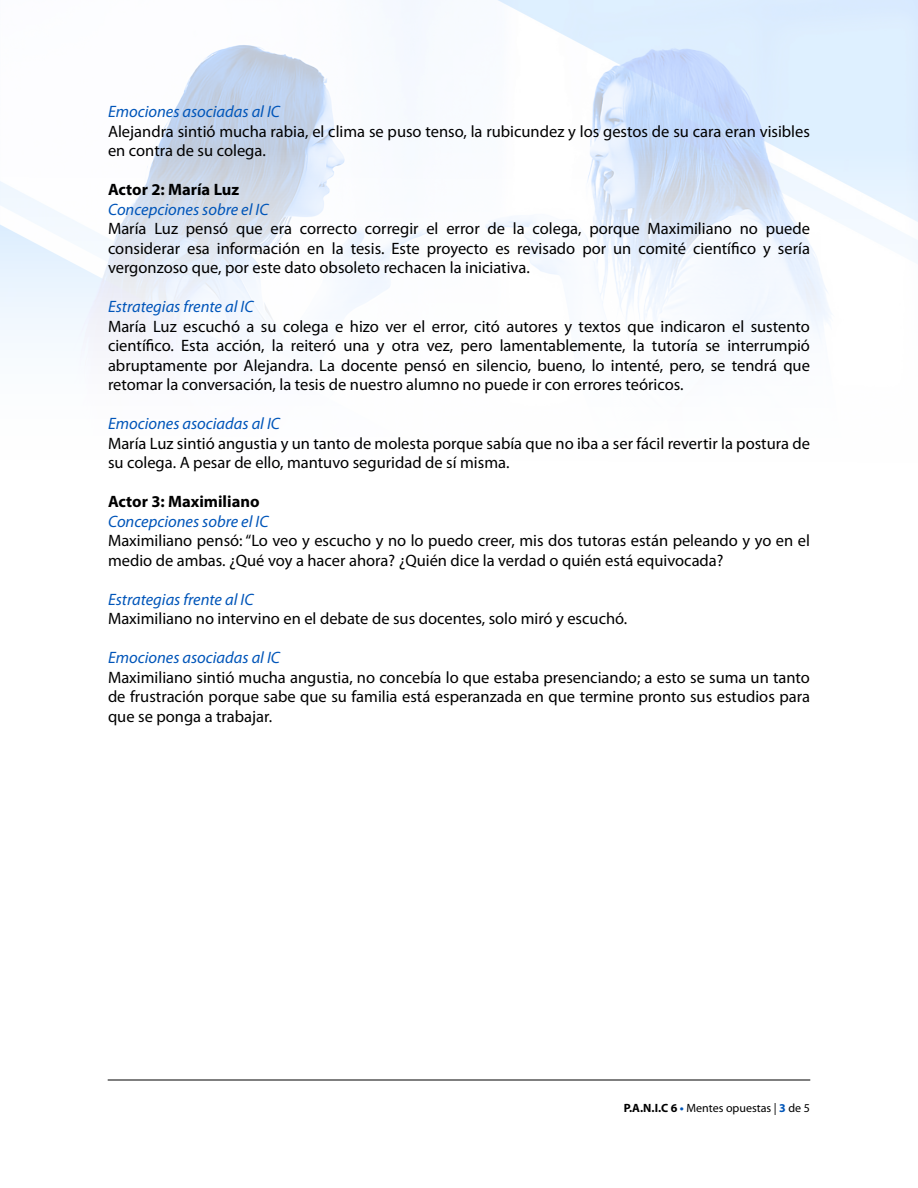
<style>
.page{position:relative;width:918px;height:1188px;background:#fff}
.page>*{position:absolute;margin:0;border:0;box-sizing:border-box;transform-origin:0 0}
.t1{font:16.5px/19.5px "Myriad Pro";color:#000}
.t2{font:italic 16.5px "Myriad Pro";color:#0055b9}
.t3{font:700 16.5px "Myriad Pro";color:#000}
.t4{font:12px "Myriad Pro";color:#000}
.s1{font-weight:700}
.s2{font-weight:700;color:#0055b8}
</style>
<div class="page">
<hr style="left:108px;top:1080px;width:702px;height:1px;background:#000">
<img style="left:0;top:0;width:918px;height:345px">
<p class="t2" style="left:108px;top:105px;width:174px">Emociones asociadas al IC</p>
<p class="t1" style="left:108px;top:123px;width:704px">Alejandra sintió mucha rabia, el clima se puso tenso, la rubicundez y los gestos de su cara eran visibles en contra de su colega.</p>
<p class="t3" style="left:108px;top:183px;width:133px">Actor 2: María Luz</p>
<p class="t2" style="left:108px;top:202px;width:162px">Concepciones sobre el IC</p>
<p class="t1" style="left:108px;top:220px;width:704px;text-align:justify">María Luz pensó que era correcto corregir el error de la colega, porque Maximiliano no puede considerar esa información en la tesis. Este proyecto es revisado por un comité científico y sería vergonzoso que, por este dato obsoleto rechacen la iniciativa.</p>
<p class="t2" style="left:108px;top:300px;width:147px">Estrategias frente al IC</p>
<p class="t1" style="left:108px;top:318px;width:703px;text-align:justify">María Luz escuchó a su colega e hizo ver el error, citó autores y textos que indicaron el sustento científico. Esta acción, la reiteró una y otra vez, pero lamentablemente, la tutoría se interrumpió abruptamente por Alejandra. La docente pensó en silencio, bueno, lo intenté, pero, se tendrá que retomar la conversación, la tesis de nuestro alumno no puede ir con errores teóricos.</p>
<p class="t2" style="left:108px;top:417px;width:174px">Emociones asociadas al IC</p>
<p class="t1" style="left:108px;top:435px;width:704px">María Luz sintió angustia y un tanto de molesta porque sabía que no iba a ser fácil revertir la postura de su colega. A pesar de ello, mantuvo seguridad de sí misma.</p>
<p class="t3" style="left:108px;top:495px;width:153px">Actor 3: Maximiliano</p>
<p class="t2" style="left:108px;top:514px;width:162px">Concepciones sobre el IC</p>
<p class="t1" style="left:108px;top:532px;width:704px">Maximiliano pensó: “Lo veo y escucho y no lo puedo creer, mis dos tutoras están peleando y yo en el medio de ambas. ¿Qué voy a hacer ahora? ¿Quién dice la verdad o quién está equivocada?</p>
<p class="t2" style="left:108px;top:592px;width:147px">Estrategias frente al IC</p>
<p class="t1" style="left:108px;top:610px;width:521px">Maximiliano no intervino en el debate de sus docentes, solo miró y escuchó.</p>
<p class="t2" style="left:108px;top:651px;width:174px">Emociones asociadas al IC</p>
<p class="t1" style="left:108px;top:669px;width:704px;text-align:justify">Maximiliano sintió mucha angustia, no concebía lo que estaba presenciando; a esto se suma un tanto de frustración porque sabe que su familia está esperanzada en que termine pronto sus estudios para que se ponga a trabajar.</p>
<p class="t4" style="left:624px;top:1102px;width:188px"><span class="s1">P.A.N.I.C 6</span> <span class="s2">•</span> Mentes opuestas | <span class="s2">3</span> de 5</p>
</div>
